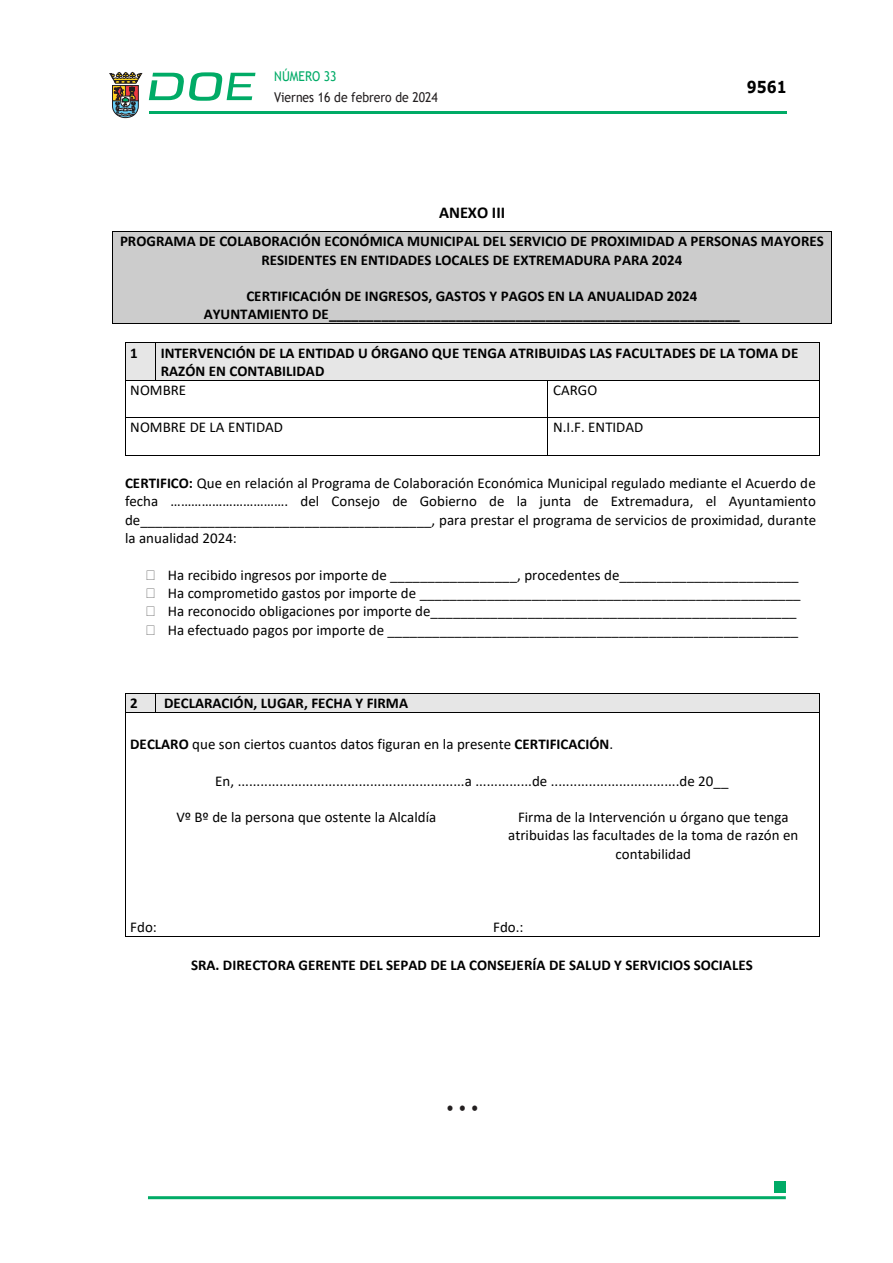
<style>
.page{position:relative;width:893px;height:1263px;background:#fff}
.page>*{position:absolute;margin:0;border:0;box-sizing:border-box;transform-origin:0 0}
.t1{font:700 16.5px "Calibri";letter-spacing:.005em;color:#000}
.t2{font:700 16.5px "Verdana";color:#000;scale:.85 1}
.t3{font:15px/18.3px "Calibri";color:#000;text-align:justify}
.t4{font:700 15px/18.3px "Calibri";color:#000;text-align:center}
.CUERPO_DE_TEXTO{font:15px "Verdana";color:#231f20;scale:.9 1}
.t5{font:13.5px "Trebuchet MS";color:#231f20;scale:.9 1}
.t6{font:13.5px "Trebuchet MS";color:#00ab67;scale:.9 1}
.s1{font-weight:700}
</style>
<div class="page">
<hr style="left:149px;top:111px;width:638px;height:3px;background:#00ab66">
<svg style="left:109px;top:72px;width:33px;height:46px"></svg>
<svg style="left:149px;top:72px;width:106px;height:29px"></svg>
<hr style="left:148px;top:1196px;width:638px;height:3px;background:#00ab66">
<div style="left:775px;top:1181px;width:11px;height:11px;background:#00ab66"></div>
<div style="left:118px;top:232px;width:708px;height:18px;background:#ccc"></div>
<div style="left:118px;top:250px;width:708px;height:18px;background:#ccc"></div>
<div style="left:118px;top:268px;width:708px;height:19px;background:#ccc"></div>
<div style="left:118px;top:287px;width:708px;height:18px;background:#ccc"></div>
<div style="left:118px;top:305px;width:708px;height:18px;background:#ccc"></div>
<hr style="left:113px;top:231px;width:718px;height:1px;background:#000">
<hr style="left:112px;top:232px;width:1px;height:91px;background:#000">
<hr style="left:113px;top:323px;width:718px;height:1px;background:#000">
<hr style="left:831px;top:232px;width:1px;height:91px;background:#000">
<div style="left:125px;top:343px;width:30px;height:37px;background:#e6e6e6"></div>
<div style="left:161px;top:343px;width:653px;height:19px;background:#e6e6e6"></div>
<div style="left:161px;top:362px;width:653px;height:18px;background:#e6e6e6"></div>
<hr style="left:125px;top:342px;width:30px;height:1px;background:#000">
<hr style="left:156px;top:342px;width:663px;height:1px;background:#000">
<hr style="left:125px;top:343px;width:1px;height:37px;background:#000">
<hr style="left:155px;top:343px;width:1px;height:37px;background:#000">
<hr style="left:819px;top:343px;width:1px;height:37px;background:#000">
<hr style="left:125px;top:380px;width:30px;height:1px;background:#000">
<hr style="left:156px;top:380px;width:392px;height:1px;background:#000">
<hr style="left:548px;top:380px;width:271px;height:1px;background:#000">
<hr style="left:125px;top:381px;width:1px;height:36px;background:#000">
<hr style="left:548px;top:381px;width:1px;height:36px;background:#000">
<hr style="left:819px;top:381px;width:1px;height:36px;background:#000">
<hr style="left:125px;top:417px;width:423px;height:1px;background:#000">
<hr style="left:548px;top:417px;width:271px;height:1px;background:#000">
<hr style="left:125px;top:418px;width:1px;height:37px;background:#000">
<hr style="left:548px;top:418px;width:1px;height:37px;background:#000">
<hr style="left:819px;top:418px;width:1px;height:37px;background:#000">
<hr style="left:126px;top:455px;width:422px;height:1px;background:#000">
<hr style="left:548px;top:455px;width:268px;height:1px;background:#000">
<div style="left:161px;top:694px;width:653px;height:18px;background:#e6e6e6"></div>
<hr style="left:156px;top:693px;width:660px;height:1px;background:#000">
<hr style="left:156px;top:712px;width:308px;height:1px;background:#000">
<hr style="left:465px;top:712px;width:354px;height:1px;background:#000">
<svg style="left:125px;top:693px;width:31px;height:42px"></svg>
<svg style="left:816px;top:693px;width:4px;height:42px"></svg>
<hr style="left:125px;top:735px;width:1px;height:73px;background:#000">
<hr style="left:819px;top:735px;width:1px;height:73px;background:#000">
<hr style="left:125px;top:808px;width:1px;height:128px;background:#000">
<hr style="left:125px;top:936px;width:363px;height:1px;background:#000">
<hr style="left:488px;top:936px;width:331px;height:1px;background:#000">
<hr style="left:819px;top:808px;width:1px;height:128px;background:#000">
<p class="t6" style="left:274px;top:67px;width:71px">NÚMERO 33</p>
<p class="t5" style="left:274px;top:88px;width:183px">Viernes 16 de febrero de 2024</p>
<p class="t2" style="left:747px;top:75px;width:48px">9561</p>
<p class="t1" style="left:439px;top:200px;width:68px">ANEXO III</p>
<p class="t4" style="left:120px;top:232px;width:705px">PROGRAMA DE COLABORACIÓN ECONÓMICA MUNICIPAL DEL SERVICIO DE PROXIMIDAD A PERSONAS MAYORES<br>RESIDENTES EN ENTIDADES LOCALES DE EXTREMADURA PARA 2024</p>
<p class="t4" style="left:204px;top:287px;width:537px">CERTIFICACIÓN DE INGRESOS, GASTOS Y PAGOS EN LA ANUALIDAD 2024<br>AYUNTAMIENTO DE_______________________________________________________</p>
<p class="t4" style="left:130px;top:343px;width:9px">1</p>
<p class="t4" style="left:161px;top:343px;width:639px">INTERVENCIÓN DE LA ENTIDAD U ÓRGANO QUE TENGA ATRIBUIDAS LAS FACULTADES DE LA TOMA DE</p>
<p class="t4" style="left:161px;top:362px;width:165px">RAZÓN EN CONTABILIDAD</p>
<p class="t3" style="left:130px;top:381px;width:57px">NOMBRE</p>
<p class="t3" style="left:553px;top:381px;width:46px">CARGO</p>
<p class="t3" style="left:130px;top:418px;width:154px">NOMBRE DE LA ENTIDAD</p>
<p class="t3" style="left:553px;top:418px;width:92px">N.I.F. ENTIDAD</p>
<p class="t3" style="left:125px;top:474px;width:693px"><span class="s1">CERTIFICO:</span> Que en relación al Programa de Colaboración Económica Municipal regulado mediante el Acuerdo de fecha ……………………………. del Consejo de Gobierno de la junta de Extremadura, el Ayuntamiento de_______________________________________, para prestar el programa de servicios de proximidad, durante la anualidad 2024:</p>
<p class="t3" style="left:146px;top:565px;width:654px">• Ha recibido ingresos por importe de _________________, procedentes de________________________</p>
<p class="t3" style="left:146px;top:583px;width:656px">• Ha comprometido gastos por importe de ___________________________________________________</p>
<p class="t3" style="left:146px;top:602px;width:652px">• Ha reconocido obligaciones por importe de_________________________________________________</p>
<p class="t3" style="left:146px;top:620px;width:654px">• Ha efectuado pagos por importe de _______________________________________________________</p>
<p class="t4" style="left:130px;top:694px;width:9px">2</p>
<p class="t4" style="left:164px;top:694px;width:245px">DECLARACIÓN, LUGAR, FECHA Y FIRMA</p>
<p class="t3" style="left:130px;top:734px;width:484px"><span class="s1">DECLARO</span> que son ciertos cuantos datos figuran en la presente <span class="s1">CERTIFICACIÓN</span>.</p>
<p class="t3" style="left:215px;top:771px;width:515px">En, ............................................................a ...............de ..................................de 20__</p>
<p class="t3" style="left:176px;top:808px;width:261px">Vº Bº de la persona que ostente la Alcaldía</p>
<p class="t3" style="left:508px;top:808px;width:292px;text-align:center">Firma de la Intervención u órgano que tenga atribuidas las facultades de la toma de razón en contabilidad</p>
<p class="t3" style="left:130px;top:917px;width:28px">Fdo:</p>
<p class="t3" style="left:493px;top:917px;width:32px">Fdo.:</p>
<p class="t4" style="left:191px;top:955px;width:563px">SRA. DIRECTORA GERENTE DEL SEPAD DE LA CONSEJERÍA DE SALUD Y SERVICIOS SOCIALES</p>
<p class="CUERPO_DE_TEXTO" style="left:446px;top:1097px;width:37px">• • •</p>
</div>
